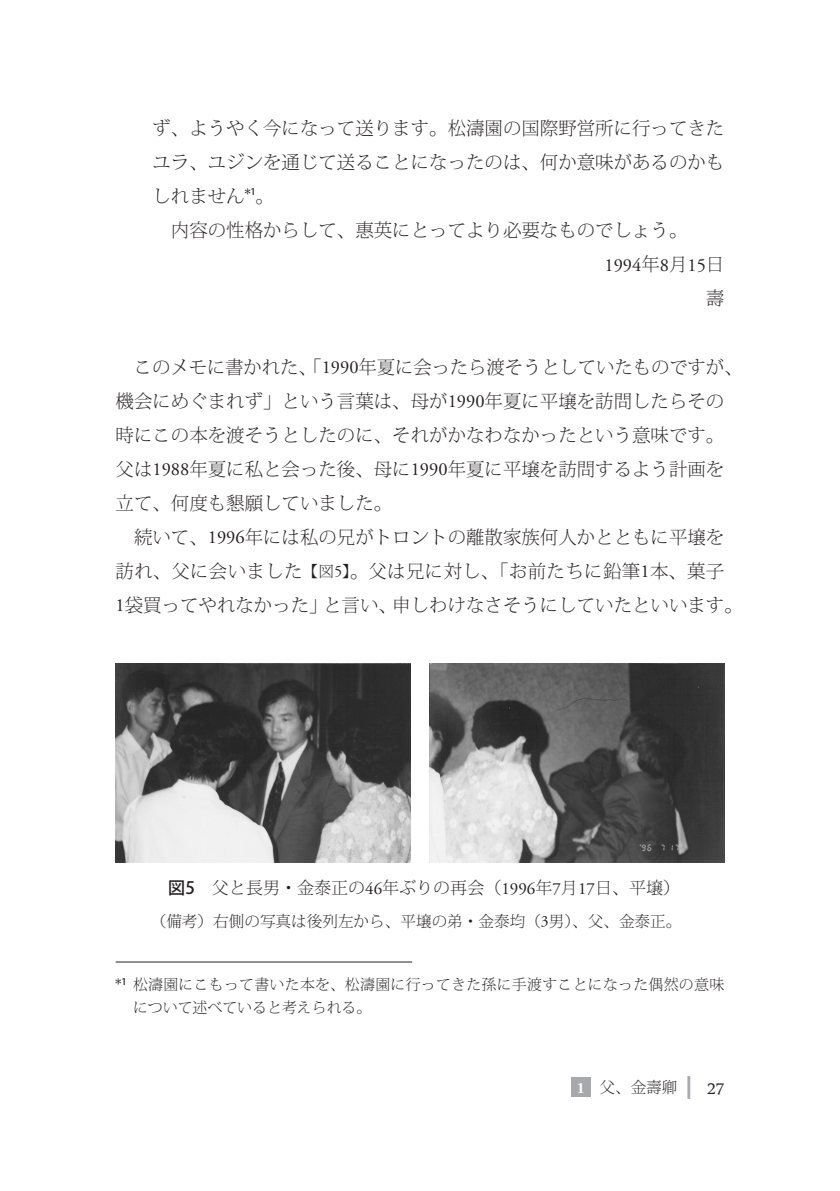
<style>
.page{position:relative;width:840px;height:1191px;background:#fff}
.page>*{position:absolute;margin:0;border:0;box-sizing:border-box;transform-origin:0 0}
.本文{font:200 18.4px/34px "Koz Min Pr 6 N";color:#231f20}
.本文-2{font:18.4px "Adobe Garamond Pro";color:#231f20}
.キャプション{font:200 17px "Koz Min Pr 6 N";color:#231f20}
.表{font:200 15.6px "Koz Min Pr 6 N";color:#231f20}
.脚注{font:200 14.8px/22.6px "Koz Min Pr 6 N";letter-spacing:.02em;color:#231f20}
.s1{font-family:"Koz Min Pr 6 N";font-weight:200}
.s2{font-family:"Adobe Garamond Pro";font-weight:400}
.s3{font-size:15.6px}
.s4{font-family:"Adobe Garamond Pro";font-weight:400;font-size:15.6px}
.s5{font-family:"Koz Go Pr 6 N";font-weight:500}
.s6{font-family:"Adobe Garamond Pro";font-weight:700;color:#fff}
.s7{font-family:"Daun Penh";font-weight:400;font-size:26px}
</style>
<div class="page">
<div style="left:570px;top:1077px;width:20px;height:20px;background:#a8a9ad"></div>
<hr style="left:687px;top:1076px;width:3px;height:22px;background:#a8a9ad">
<img style="left:429px;top:663px;width:295px;height:199px">
<img style="left:116px;top:663px;width:294px;height:199px">
<hr style="left:116px;top:961px;width:296px;height:1px;background:#231f20">
<p class="本文" style="left:152px;top:112px;width:573px;text-align:justify">ず、ようやく今になって送ります。松濤園の国際野営所に行ってきたユラ、ユジンを通じて送ることになったのは、何か意味があるのかもしれません<sup>＊1</sup>。</p>
<p class="本文" style="left:152px;top:214px;width:536px">　内容の性格からして、惠英にとってより必要なものでしょう。</p>
<p class="本文-2" style="left:604px;top:254px;width:121px">1994<span class="s1">年</span>8<span class="s1">月</span>15<span class="s1">日</span></p>
<p class="本文" style="left:705px;top:282px;width:20px">壽</p>
<p class="本文" style="left:116px;top:350px;width:628px">　このメモに書かれた、「<span class="s2">1990</span>年夏に会ったら渡そうとしていたものですが、機会にめぐまれず」という言葉は、母が<span class="s2">1990</span>年夏に平壌を訪問したらその時にこの本を渡そうとしたのに、それがかなわなかったという意味です。父は<span class="s2">1988</span>年夏に私と会った後、母に<span class="s2">1990</span>年夏に平壌を訪問するよう計画を立て、何度も懇願していました。</p>
<p class="本文" style="left:116px;top:520px;width:628px">　続いて、<span class="s2">1996</span>年には私の兄がトロントの離散家族何人かとともに平壌を訪れ、父に会いました<span class="s3">【図</span><span class="s4">5</span><span class="s3">】</span>。父は兄に対し、「お前たちに鉛筆<span class="s2">1</span>本、菓子<br><span class="s2">1</span>袋買ってやれなかった」と言い、申しわけなさそうにしていたといいます。</p>
<p class="キャプション" style="left:168px;top:878px;width:513px"><span class="s5">図5</span>　父と長男・金泰正の<span class="s2">46</span>年ぶりの再会（<span class="s2">1996</span>年<span class="s2">7</span>月<span class="s2">17</span>日、平壌）</p>
<p class="表" style="left:151px;top:912px;width:532px">（備考）右側の写真は後列左から、平壌の弟・金泰均（<span class="s2">3</span>男）、父、金泰正。</p>
<p class="脚注" style="left:133px;top:973px;width:592px;text-indent:-19px"><sup>＊1</sup> 松濤園にこもって書いた本を、松濤園に行ってきた孫に手渡すことになった偶然の意味について述べていると考えられる。</p>
<p class="表" style="left:576px;top:1079px;width:149px"><span class="s6">1</span> 父、金壽卿 <span class="s7">27</span></p>
</div>
